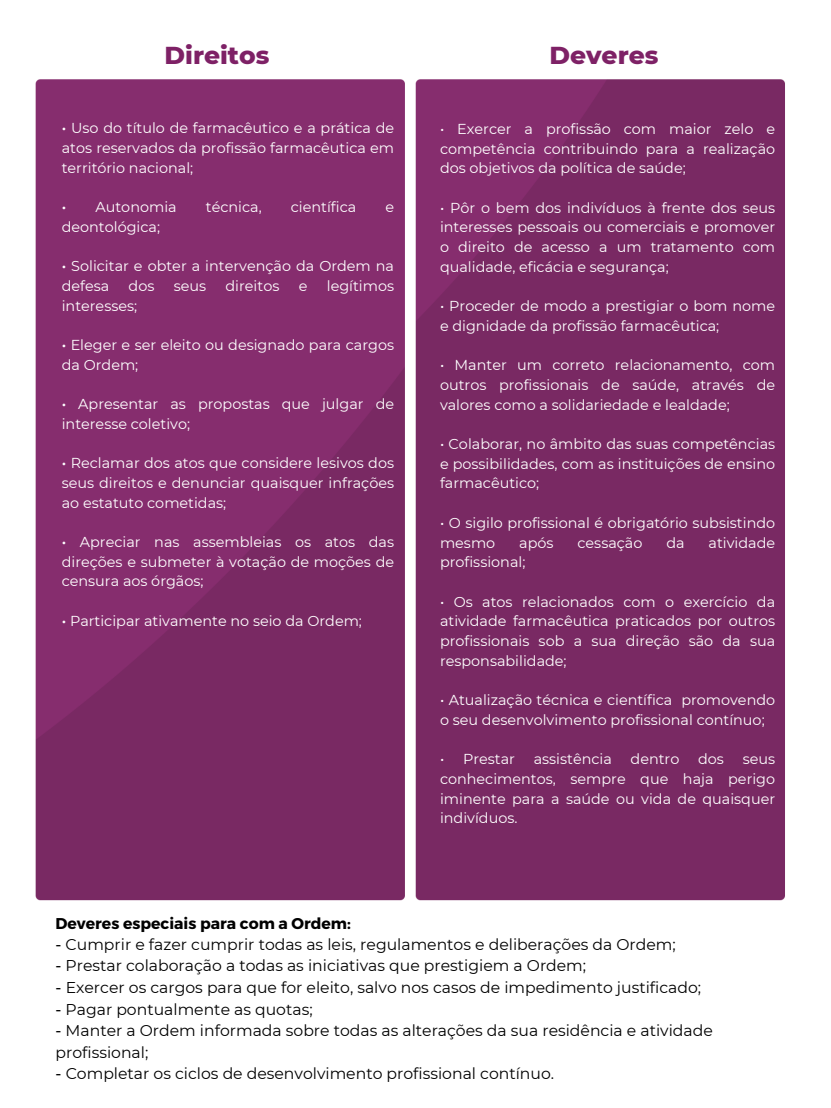
<style>
.page{position:relative;width:831px;height:1108px;background:#fff}
.page>*{position:absolute;margin:0;border:0;box-sizing:border-box;transform-origin:0 0}
.t1{font:800 25px "Montserrat";color:#7e2166}
.t2{font:15.62px/21.6px "Montserrat";color:#000}
.t3{font:700 15.62px "Montserrat";color:#000}
.t4{font:14.38px/19.7px "Montserrat";color:#fff;text-align:justify}
.s1{font-weight:500}
</style>
<div class="page">
<img style="left:35px;top:79px;width:750px;height:822px">
<h1 class="t1" style="left:164px;top:40px;width:106px">Direitos</h1>
<p class="t4" style="left:62px;top:118px;width:334px"><span class="s1">•</span> Uso do título de farmacêutico e a prática de atos reservados da profissão farmacêutica em território nacional;</p>
<p class="t4" style="left:62px;top:197px;width:116px"><span class="s1">•</span> Autonomia</p>
<p class="t4" style="left:206px;top:197px;width:57px">técnica,</p>
<p class="t4" style="left:291px;top:197px;width:67px">científica</p>
<p class="t4" style="left:385px;top:197px;width:10px">e</p>
<p class="t4" style="left:62px;top:217px;width:100px">deontológica;</p>
<p class="t4" style="left:62px;top:256px;width:334px"><span class="s1">•</span> Solicitar e obter a intervenção da Ordem na defesa</p>
<p class="t4" style="left:128px;top:276px;width:27px">dos</p>
<p class="t4" style="left:174px;top:276px;width:34px">seus</p>
<p class="t4" style="left:225px;top:276px;width:55px">direitos</p>
<p class="t4" style="left:298px;top:276px;width:10px">e</p>
<p class="t4" style="left:326px;top:276px;width:69px">legítimos</p>
<p class="t4" style="left:62px;top:295px;width:77px">interesses;</p>
<p class="t4" style="left:62px;top:335px;width:334px"><span class="s1">•</span> Eleger e ser eleito ou designado para cargos da Ordem;</p>
<p class="t4" style="left:62px;top:394px;width:334px"><span class="s1">•</span> Apresentar as propostas que julgar de interesse coletivo;</p>
<p class="t4" style="left:62px;top:453px;width:334px"><span class="s1">•</span> Reclamar dos atos que considere lesivos dos seus direitos e denunciar quaisquer infrações ao estatuto cometidas;</p>
<p class="t4" style="left:62px;top:532px;width:334px"><span class="s1">•</span> Apreciar nas assembleias os atos das direções e submeter à votação de moções de censura aos órgãos;</p>
<p class="t4" style="left:62px;top:610px;width:301px"><span class="s1">•</span> Participar ativamente no seio da Ordem;</p>
<h1 class="t1" style="left:549px;top:40px;width:111px">Deveres</h1>
<p class="t4" style="left:440px;top:119px;width:336px">• Exercer a profissão com maior zelo e competência contribuindo para a realização dos objetivos da política de saúde;</p>
<p class="t4" style="left:440px;top:197px;width:336px">• Pôr o bem dos indivíduos à frente dos seus interesses pessoais ou comerciais e promover o direito de acesso a um tratamento com qualidade, eficácia e segurança;</p>
<p class="t4" style="left:440px;top:296px;width:336px">• Proceder de modo a prestigiar o bom nome e dignidade da profissão farmacêutica;</p>
<p class="t4" style="left:440px;top:355px;width:336px">• Manter um correto relacionamento, com outros profissionais de saúde, através de valores como a solidariedade e lealdade;</p>
<p class="t4" style="left:440px;top:434px;width:336px">• Colaborar, no âmbito das suas competências e possibilidades, com as instituições de ensino farmacêutico;</p>
<p class="t4" style="left:440px;top:512px;width:336px">• O sigilo profissional é obrigatório subsistindo mesmo</p>
<p class="t4" style="left:519px;top:532px;width:36px">após</p>
<p class="t4" style="left:577px;top:532px;width:66px">cessação</p>
<p class="t4" style="left:666px;top:532px;width:20px">da</p>
<p class="t4" style="left:708px;top:532px;width:68px">atividade</p>
<p class="t4" style="left:440px;top:552px;width:87px">profissional;</p>
<p class="t4" style="left:440px;top:591px;width:336px">• Os atos relacionados com o exercício da atividade farmacêutica praticados por outros profissionais sob a sua direção são da sua responsabilidade;</p>
<p class="t4" style="left:440px;top:690px;width:336px">• Atualização técnica e científica promovendo o seu desenvolvimento profissional contínuo;</p>
<p class="t4" style="left:440px;top:749px;width:76px">• Prestar</p>
<p class="t4" style="left:533px;top:749px;width:80px">assistência</p>
<p class="t4" style="left:630px;top:749px;width:50px">dentro</p>
<p class="t4" style="left:697px;top:749px;width:27px">dos</p>
<p class="t4" style="left:440px;top:749px;width:336px;text-indent:302px">seus conhecimentos, sempre que haja perigo iminente para a saúde ou vida de quaisquer indivíduos.</p>
<p class="t3" style="left:55px;top:913px;width:297px">Deveres especiais para com a Ordem:</p>
<p class="t2" style="left:55px;top:933px;width:621px"><span class="s1">-</span> Cumprir e fazer cumprir todas as leis, regulamentos e deliberações da Ordem;</p>
<p class="t2" style="left:55px;top:954px;width:532px"><span class="s1">-</span> Prestar colaboração a todas as iniciativas que prestigiem a Ordem;</p>
<p class="t2" style="left:55px;top:976px;width:647px"><span class="s1">-</span> Exercer os cargos para que for eleito, salvo nos casos de impedimento justificado;</p>
<p class="t2" style="left:55px;top:997px;width:258px"><span class="s1">-</span> Pagar pontualmente as quotas;</p>
<p class="t2" style="left:55px;top:1019px;width:658px"><span class="s1">-</span> Manter a Ordem informada sobre todas as alterações da sua residência e atividade profissional;</p>
<p class="t2" style="left:55px;top:1062px;width:500px"><span class="s1">-</span> Completar os ciclos de desenvolvimento profissional contínuo.</p>
</div>
